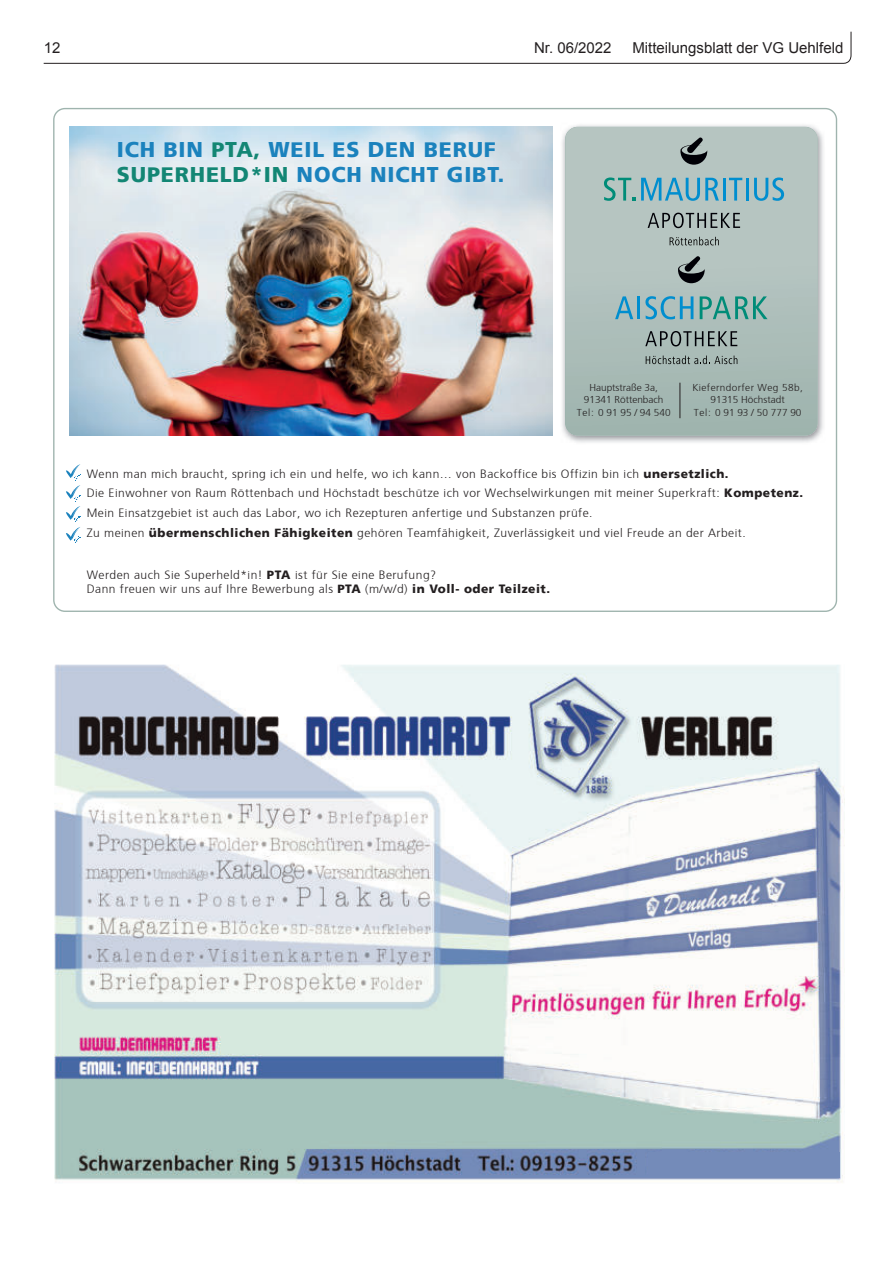
<style>
.page{position:relative;width:893px;height:1263px;background:#fff}
.page>*{position:absolute;margin:0;border:0;box-sizing:border-box;transform-origin:0 0}
.t1{font:900 21.3px/24.9px "Frutiger CE";letter-spacing:.04em;color:#1b82bd}
.t2{font:15px "Arial";color:#231f20}
.t3{font:300 12px/19.6px "Frutiger";letter-spacing:.04em;color:#231f20}
.t4{font:300 10.05px/12px "Frutiger";letter-spacing:.02em;color:#231f20;text-align:center}
.t5{font:300 10.05px/12px "Frutiger";color:#231f20;text-align:center}
.s1{color:#138674}
.s2{font-family:"Frutiger CE";font-weight:900}
</style>
<div class="page">
<svg style="left:43px;top:31px;width:809px;height:33px"></svg>
<img style="left:562px;top:125px;width:262px;height:318px">
<div style="left:565px;top:127px;width:253px;height:308px;background:linear-gradient(to bottom,#bbc9c6,#a2b6b1);border-radius:13px"></div>
<svg style="left:648px;top:213px;width:92px;height:15px"></svg>
<svg style="left:680px;top:137px;width:27px;height:28px"></svg>
<svg style="left:604px;top:177px;width:115px;height:24px;background:#7bb2be"></svg>
<hr style="left:723px;top:178px;width:2px;height:23px;background:#008ecf">
<svg style="left:729px;top:178px;width:13px;height:23px"></svg>
<hr style="left:746px;top:178px;width:3px;height:23px;background:#008ecf">
<svg style="left:754px;top:177px;width:30px;height:24px"></svg>
<svg style="left:670px;top:237px;width:49px;height:8px"></svg>
<svg style="left:615px;top:296px;width:18px;height:23px"></svg>
<hr style="left:637px;top:296px;width:3px;height:23px;background:#008ecf">
<svg style="left:645px;top:296px;width:48px;height:23px"></svg>
<svg style="left:700px;top:296px;width:68px;height:23px;background:#71ada3"></svg>
<svg style="left:645px;top:331px;width:92px;height:15px"></svg>
<svg style="left:678px;top:255px;width:27px;height:28px"></svg>
<svg style="left:646px;top:356px;width:91px;height:8px"></svg>
<hr style="left:679px;top:383px;width:1px;height:35px;background:#231f20">
<svg style="left:66px;top:464px;width:15px;height:15px"></svg>
<svg style="left:66px;top:485px;width:15px;height:15px"></svg>
<svg style="left:66px;top:506px;width:15px;height:15px"></svg>
<svg style="left:66px;top:527px;width:15px;height:15px"></svg>
<img style="left:70px;top:127px;width:482px;height:308px">
<img style="left:54px;top:664px;width:791px;height:519px">
<div style="left:648px;top:1153px;width:192px;height:25px;background:#748bb9"></div>
<p class="t2" style="left:44px;top:42px;width:18px">12</p>
<p class="t2" style="left:534px;top:42px;width:79px">Nr. 06/2022</p>
<p class="t2" style="left:632px;top:42px;width:212px">Mitteilungsblatt der VG Uehlfeld</p>
<h1 class="t1" style="left:117px;top:139px;width:389px">ICH BIN <span class="s1">PTA,</span> WEIL ES DEN BERUF<br><span class="s1">SUPERHELD*IN</span> NOCH NICHT GIBT.</h1>
<p class="t5" style="left:577px;top:383px;width:95px">Hauptstraße 3a,<br>91341 Röttenbach<br>Tel: 0 91 95 / 94 540</p>
<p class="t4" style="left:692px;top:383px;width:112px">Kieferndorfer Weg 58b,<br>91315 Höchstadt<br>Tel: 0 91 93 / 50 777 90</p>
<p class="t3" style="left:87px;top:465px;width:718px">Wenn man mich braucht, spring ich ein und helfe, wo ich kann… von Backoffice bis Offizin bin ich <span class="s2">unersetzlich.<br></span>Die Einwohner von Raum Röttenbach und Höchstadt beschütze ich vor Wechselwirkungen mit meiner Superkraft: <span class="s2">Kompetenz.<br></span>Mein Einsatzgebiet ist auch das Labor, wo ich Rezepturen anfertige und Substanzen prüfe.<br>Zu meinen <span class="s2">übermenschlichen Fähigkeiten</span> gehören Teamfähigkeit, Zuverlässigkeit und viel Freude an der Arbeit.</p>
<p class="t3" style="left:87px;top:569px;width:465px;line-height:14.1px">Werden auch Sie Superheld*in! <span class="s2">PTA</span> ist für Sie eine Berufung?<br>Dann freuen wir uns auf Ihre Bewerbung als <span class="s2">PTA</span> (m/w/d) <span class="s2">in Voll- oder Teilzeit.</span></p>
</div>
